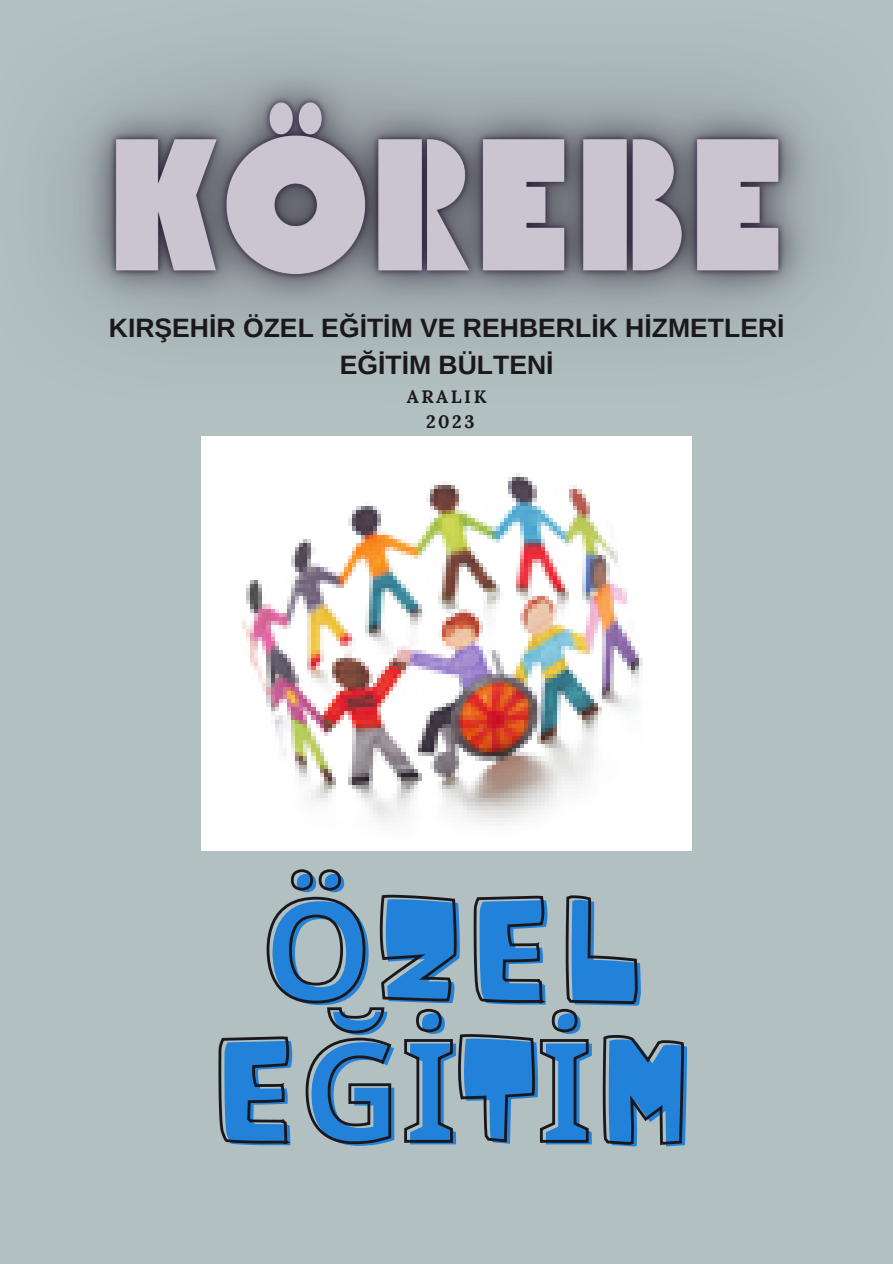
<style>
.page{position:relative;width:893px;height:1264px;background:#fff}
.page>*{position:absolute;margin:0;border:0;box-sizing:border-box;transform-origin:0 0}
.t1{font:141.15px/137.6px "Noot";color:#2281d9;text-align:center}
.t2{font:700 26.55px/37.2px "Arimo";color:#1a181c;text-align:center}
.t3{font:700 18px "Lora";letter-spacing:.14em;color:#1a181c}
.s1{font-family:"Noto Sans";font-weight:700}
.s2{color:rgb(0 0 0/0)}
.s3{font-family:"Noto Sans";font-weight:700;color:rgb(0 0 0/0)}
</style>
<div class="page">
<div style="left:0;top:0;width:892px;height:1263px;background:#b2c0c1"></div>
<img style="left:201px;top:520px;width:400px;height:330px">
<img style="left:56px;top:60px;width:545px;height:460px">
<svg style="left:378px;top:821px;width:223px;height:183px"></svg>
<svg style="left:218px;top:867px;width:372px;height:278px"></svg>
<svg style="left:601px;top:73px;width:232px;height:1072px"></svg>
<p class="t2" style="left:109px;top:309px;width:677px">KIRŞEHİR ÖZEL EĞİTİM VE REHBERLİK HİZMETLERİ<br>EĞİTİM BÜLTENİ</p>
<p class="t3" style="left:407px;top:385px;width:81px">ARALIK</p>
<p class="t3" style="left:426px;top:409px;width:50px">2023</p>
<p class="t1" style="left:207px;top:885px;width:486px"><span class="s1">Ö</span>ZEL<br><span class="s2">E</span><span class="s3">Ğİ</span><span class="s2">T</span><span class="s3">İ</span><span class="s2">M</span></p>
</div>
